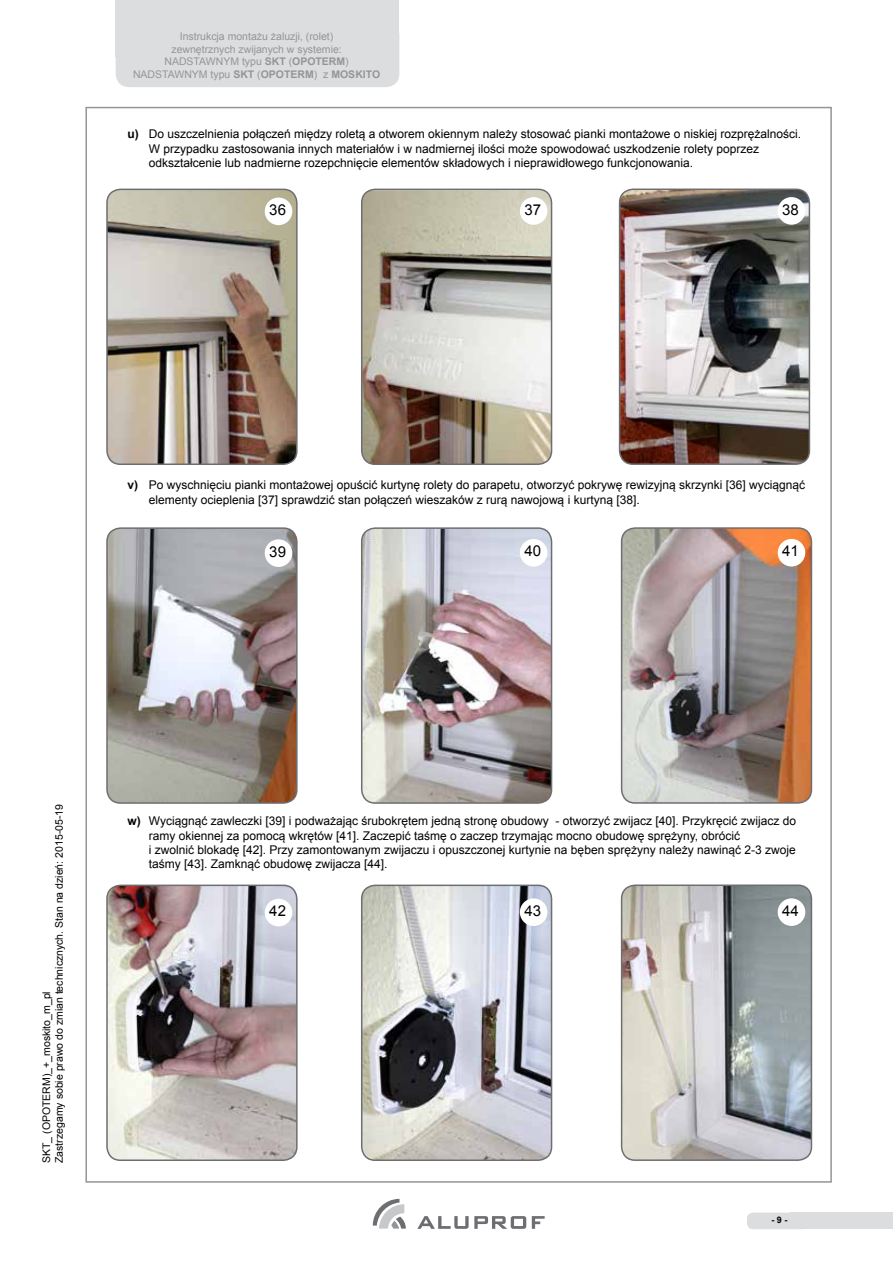
<style>
.page{position:relative;width:893px;height:1263px;background:#fff}
.page>*{position:absolute;margin:0;border:0;box-sizing:border-box;transform-origin:0 0}
.t1{font:15px "Arial";color:#000}
.t2{font:12px/14.4px "Arial";color:#000}
.t3{font:10.5px/12.6px "Arial";color:#939598;text-align:center}
.t4{font:10.5px/12.6px "Arial";color:#000}
.t5{font:700 9px "Arial";color:#000}
.s1{font-weight:700}
</style>
<div class="page">
<div style="left:747px;top:1212px;width:63px;height:17px;background:#dcddde;border-radius:6px"></div>
<div style="left:790px;top:1212px;width:103px;height:17px;background:#dcddde"></div>
<svg style="left:373px;top:1199px;width:33px;height:29px"></svg>
<svg style="left:417px;top:1216px;width:109px;height:13px"></svg>
<svg style="left:532px;top:1216px;width:13px;height:13px"></svg>
<div style="left:116px;top:0;width:283px;height:56px;background:#dcddde"></div>
<div style="left:116px;top:21px;width:283px;height:66px;background:#dcddde;border-radius:14px"></div>
<img style="left:362px;top:190px;width:190px;height:274px">
<div style="left:361px;top:189px;width:191px;height:276px;border:2px solid #6d6e71;border-radius:14px"></div>
<img style="left:107px;top:189px;width:189px;height:274px">
<div style="left:106px;top:189px;width:192px;height:276px;border:2px solid #6d6e71;border-radius:14px"></div>
<div style="left:265px;top:198px;width:27px;height:27px;background:#fff;border-radius:50%"></div>
<div style="left:520px;top:197px;width:27px;height:28px;background:#fff;border-radius:50%"></div>
<img style="left:620px;top:189px;width:189px;height:275px">
<div style="left:619px;top:189px;width:191px;height:276px;border:2px solid #6d6e71;border-radius:14px"></div>
<div style="left:778px;top:197px;width:27px;height:28px;background:#fff;border-radius:50%"></div>
<img style="left:363px;top:529px;width:189px;height:273px">
<div style="left:361px;top:527px;width:191px;height:277px;border:2px solid #6d6e71;border-radius:14px"></div>
<img style="left:109px;top:530px;width:186px;height:271px">
<div style="left:106px;top:527px;width:192px;height:277px;border:2px solid #6d6e71;border-radius:14px"></div>
<img style="left:623px;top:529px;width:188px;height:273px">
<div style="left:621px;top:527px;width:191px;height:277px;border:2px solid #6d6e71;border-radius:14px"></div>
<img style="left:363px;top:887px;width:189px;height:273px">
<div style="left:361px;top:884px;width:191px;height:277px;border:2px solid #6d6e71;border-radius:14px"></div>
<img style="left:108px;top:887px;width:187px;height:272px">
<div style="left:106px;top:884px;width:192px;height:277px;border:2px solid #6d6e71;border-radius:14px"></div>
<img style="left:623px;top:887px;width:188px;height:273px">
<div style="left:621px;top:884px;width:191px;height:277px;border:2px solid #6d6e71;border-radius:14px"></div>
<div style="left:265px;top:539px;width:27px;height:28px;background:#fff;border-radius:50%"></div>
<div style="left:265px;top:899px;width:27px;height:27px;background:#fff;border-radius:50%"></div>
<div style="left:520px;top:539px;width:27px;height:28px;background:#fff;border-radius:50%"></div>
<div style="left:520px;top:898px;width:27px;height:28px;background:#fff;border-radius:50%"></div>
<div style="left:778px;top:539px;width:27px;height:27px;background:#fff;border-radius:50%"></div>
<div style="left:778px;top:898px;width:27px;height:28px;background:#fff;border-radius:50%"></div>
<p class="t3" style="left:133px;top:30px;width:249px">Instrukcja montażu żaluzji, (rolet)<br>zewnętrznych zwijanych w systemie:<br>NADSTAWNYM typu <span class="s1">SKT</span> (<span class="s1">OPOTERM</span>)<br>NADSTAWNYM typu <span class="s1">SKT</span> (<span class="s1">OPOTERM</span>) z <span class="s1">MOSKITO</span></p>
<p class="t2" style="left:149px;top:127px;width:654px;text-indent:-21px"><span class="s1">u)</span> Do uszczelnienia połączeń między roletą a otworem okiennym należy stosować pianki montażowe o niskiej rozprężalności.<br>W przypadku zastosowania innych materiałów i w nadmiernej ilości może spowodować uszkodzenie rolety poprzez odkształcenie lub nadmierne rozepchnięcie elementów składowych i nieprawidłowego funkcjonowania.</p>
<p class="t1" style="left:269px;top:200px;width:18px">36</p>
<p class="t1" style="left:524px;top:199px;width:18px">37</p>
<p class="t1" style="left:782px;top:199px;width:18px">38</p>
<p class="t2" style="left:149px;top:478px;width:658px;text-indent:-21px"><span class="s1">v)</span> Po wyschnięciu pianki montażowej opuścić kurtynę rolety do parapetu, otworzyć pokrywę rewizyjną skrzynki [36] wyciągnąć elementy ocieplenia [37] sprawdzić stan połączeń wieszaków z rurą nawojową i kurtyną [38].</p>
<p class="t1" style="left:269px;top:542px;width:18px">39</p>
<p class="t1" style="left:524px;top:541px;width:18px">40</p>
<p class="t1" style="left:782px;top:541px;width:18px">41</p>
<p class="t4" style="left:40px;top:1163px;width:360px;rotate:-90deg">SKT_ (OPOTERM)_+_moskito_m_pl<br>Zastrzegamy sobie prawo do zmian technicznych. Stan na dzień: 2015-05-19</p>
<p class="t2" style="left:149px;top:814px;width:649px;text-indent:-21px"><span class="s1">w)</span> Wyciągnąć zawleczki [39] i podważając śrubokrętem jedną stronę obudowy - otworzyć zwijacz [40]. Przykręcić zwijacz do ramy okiennej za pomocą wkrętów [41]. Zaczepić taśmę o zaczep trzymając mocno obudowę sprężyny, obrócić<br>i zwolnić blokadę [42]. Przy zamontowanym zwijaczu i opuszczonej kurtynie na bęben sprężyny należy nawinąć 2-3 zwoje taśmy [43]. Zamknąć obudowę zwijacza [44].</p>
<p class="t1" style="left:269px;top:901px;width:18px">42</p>
<p class="t1" style="left:524px;top:901px;width:18px">43</p>
<p class="t1" style="left:782px;top:901px;width:18px">44</p>
<p class="t5" style="left:771px;top:1214px;width:18px">- 9 -</p>
</div>
